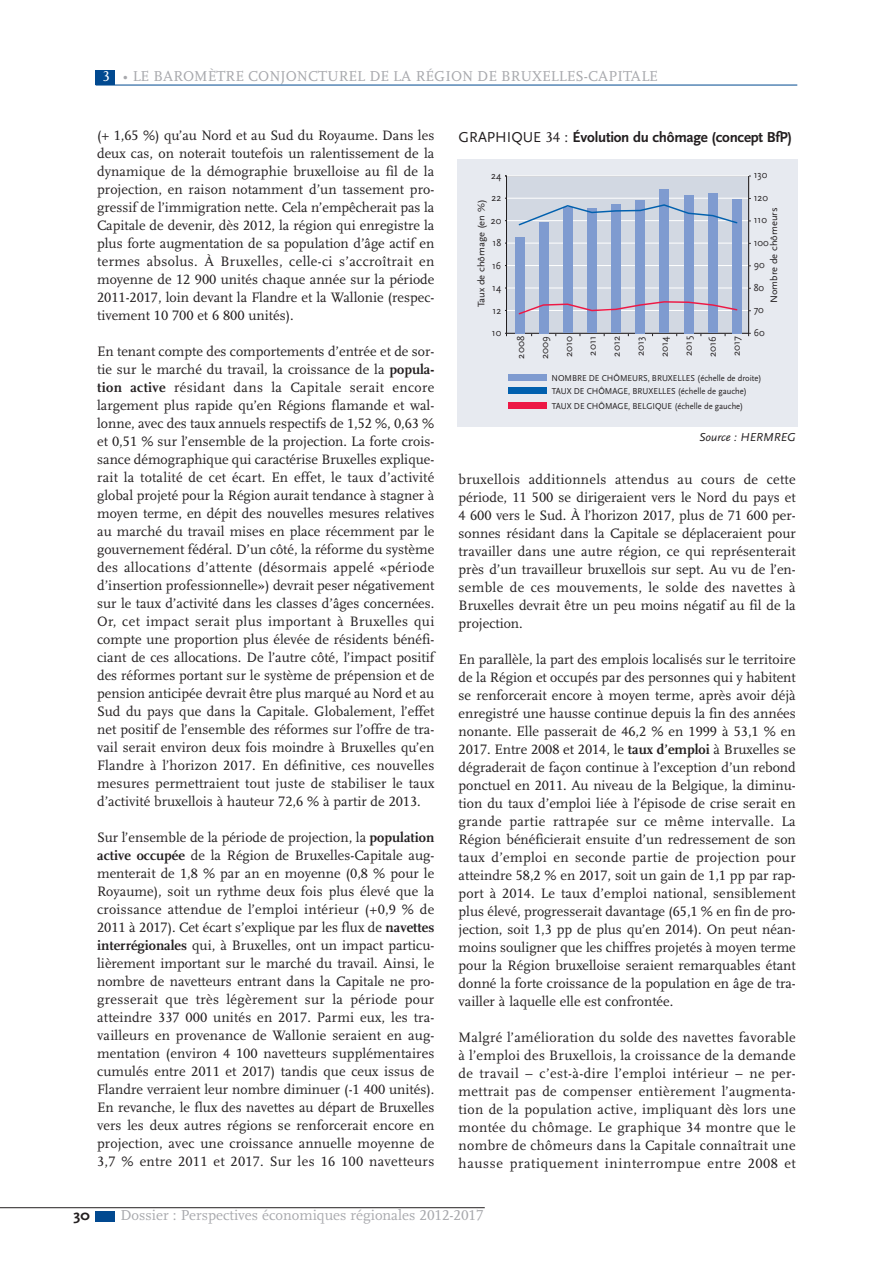
<style>
.page{position:relative;width:893px;height:1263px;background:#fff}
.page>*{position:absolute;margin:0;border:0;box-sizing:border-box;transform-origin:0 0}
.t1{font:15px "Scala";color:#a8a9ad}
.t2{font:700 15px "Scala Sans";letter-spacing:-.015em;color:#231f20}
.t3{font:700 15px "Scala Sans";letter-spacing:-.015em;color:#231f20;scale:1.1 1}
.t4{font:14.25px/18px "Scala";color:#231f20;text-align:justify}
.t5{font:italic 12px "Scala Sans";color:#231f20}
.t6{font:10.5px "Scala Sans";color:#231f20}
.t7{font:10.5px/22.5px "Scala Sans";color:#231f20;scale:.94 1}
.t8{font:9.75px "Scala Sans";color:#231f20;scale:1.07 1}
.t9{font:9px "Scala Sans";color:#231f20;scale:.95 1}
.s1{font-family:"Scala Caps";color:#fff}
.s2{font-family:"Scala Caps"}
.s3{font-weight:700}
.s4{font-weight:400}
.s5{font-family:"Scala Caps";font-weight:400}
</style>
<div class="page">
<div style="left:96px;top:70px;width:19px;height:15px;background:#014990"></div>
<hr style="left:96px;top:85px;width:701px;height:1px;background:#014990">
<hr style="left:0;top:1207px;width:485px;height:1px;background:#231f20">
<div style="left:96px;top:1211px;width:19px;height:10px;background:#014990"></div>
<div style="left:457px;top:159px;width:340px;height:267px;background:#e7eaf0"></div>
<div style="left:509px;top:387px;width:38px;height:7px;background:#0160ae"></div>
<div style="left:508px;top:375px;width:39px;height:6px;background:#7f9bd0"></div>
<div style="left:508px;top:402px;width:39px;height:7px;background:#ed1845"></div>
<svg style="left:505px;top:175px;width:246px;height:161px;background:#b7c2d8"></svg>
<p class="t1" style="left:103px;top:70px;width:557px"><span class="s1">3</span> • LE BAROMÈTRE CONJONCTUREL DE LA RÉGION DE BRUXELLES-CAPITALE</p>
<p class="t4" style="left:97px;top:127px;width:339px">(+ <span class="s2">1</span>,<span class="s2">65</span> %) qu’au Nord et au Sud du Royaume. Dans les deux cas, on noterait toutefois un ralentissement de la dynamique de la démographie bruxelloise au fil de la projection, en raison notamment d’un tassement pro&shy;gressif de l’immigration nette. Cela n’empêcherait pas la Capitale de devenir, dès <span class="s2">2012</span>, la région qui enregistre la plus forte augmentation de sa population d’âge actif en termes absolus. À Bruxelles, celle-ci s’accroîtrait en moyenne de <span class="s2">12 900</span> unités chaque année sur la période <span class="s2">2011</span>-<span class="s2">2017</span>, loin devant la Flandre et la Wallonie (respec&shy;tivement <span class="s2">10 700</span> et <span class="s2">6 800</span> unités).</p>
<p class="t4" style="left:97px;top:343px;width:339px">En tenant compte des comportements d’entrée et de sor&shy;tie sur le marché du travail, la croissance de la <span class="s3">popula&shy;tion active</span> résidant dans la Capitale serait encore largement plus rapide qu’en Régions flamande et wal&shy;lonne, avec des taux annuels respectifs de <span class="s2">1</span>,<span class="s2">52</span> %, <span class="s2">0</span>,<span class="s2">63</span> % et <span class="s2">0</span>,<span class="s2">51</span> % sur l’ensemble de la projection. La forte crois&shy;sance démographique qui caractérise Bruxelles explique&shy;rait la totalité de cet écart. En effet, le taux d’activité global projeté pour la Région aurait tendance à stagner à moyen terme, en dépit des nouvelles mesures relatives au marché du travail mises en place récemment par le gouvernement fédéral. D’un côté, la réforme du système des allocations d’attente (désormais appelé «période d’insertion professionnelle») devrait peser négativement sur le taux d’activité dans les classes d’âges concernées.<br>Or, cet impact serait plus important à Bruxelles qui compte une proportion plus élevée de résidents bénéfi&shy;ciant de ces allocations. De l’autre côté, l’impact positif des réformes portant sur le système de prépension et de pension anticipée devrait être plus marqué au Nord et au Sud du pays que dans la Capitale. Globalement, l’effet net positif de l’ensemble des réformes sur l’offre de tra&shy;vail serait environ deux fois moindre à Bruxelles qu’en Flandre à l’horizon <span class="s2">2017</span>. En définitive, ces nouvelles mesures permettraient tout juste de stabiliser le taux d’activité bruxellois à hauteur <span class="s2">72</span>,<span class="s2">6</span> % à partir de <span class="s2">2013</span>.</p>
<p class="t4" style="left:97px;top:829px;width:339px">Sur l’ensemble de la période de projection, la <span class="s3">population active occupée</span> de la Région de Bruxelles-Capitale aug&shy;menterait de <span class="s2">1</span>,<span class="s2">8</span> % par an en moyenne (<span class="s2">0</span>,<span class="s2">8</span> % pour le Royaume), soit un rythme deux fois plus élevé que la croissance attendue de l’emploi intérieur (+<span class="s2">0</span>,<span class="s2">9</span> % de <span class="s2">2011</span> à <span class="s2">2017</span>). Cet écart s’explique par les flux de <span class="s3">navettes interrégionales</span> qui, à Bruxelles, ont un impact particu&shy;lièrement important sur le marché du travail. Ainsi, le nombre de navetteurs entrant dans la Capitale ne pro&shy;gresserait que très légèrement sur la période pour atteindre <span class="s2">337 000</span> unités en <span class="s2">2017</span>. Parmi eux, les tra&shy;vailleurs en provenance de Wallonie seraient en aug&shy;mentation (environ <span class="s2">4 100</span> navetteurs supplémentaires cumulés entre <span class="s2">2011</span> et <span class="s2">2017</span>) tandis que ceux issus de Flandre verraient leur nombre diminuer (-<span class="s2">1 400</span> unités).<br>En revanche, le flux des navettes au départ de Bruxelles vers les deux autres régions se renforcerait encore en projection, avec une croissance annuelle moyenne de <span class="s2">3</span>,<span class="s2">7</span> % entre <span class="s2">2011</span> et <span class="s2">2017</span>. Sur les <span class="s2">16 100</span> navetteurs</p>
<p class="t2" style="left:459px;top:131px;width:335px"><span class="s4">GRAPHIQUE</span> <span class="s5">34</span> <span class="s4">:</span> Évolution du chômage (concept BfP)</p>
<p class="t7" style="left:491px;top:165px;width:13px;text-align:justify">24<br>22<br>20<br>18<br>16<br>14<br>12<br>10</p>
<p class="t8" style="left:477px;top:307px;width:102px;rotate:-90deg">Taux de chômage (en %)</p>
<p class="t6" style="left:516px;top:359px;width:24px;rotate:-90deg">2008</p>
<p class="t6" style="left:540px;top:359px;width:24px;rotate:-90deg">2009</p>
<p class="t6" style="left:564px;top:357px;width:23px;rotate:-90deg">2010</p>
<p class="t6" style="left:588px;top:355px;width:21px;rotate:-90deg">2011</p>
<p class="t6" style="left:612px;top:357px;width:22px;rotate:-90deg">2012</p>
<p class="t6" style="left:636px;top:356px;width:21px;rotate:-90deg">2013</p>
<p class="t6" style="left:660px;top:357px;width:22px;rotate:-90deg">2014</p>
<p class="t6" style="left:684px;top:356px;width:21px;rotate:-90deg">2015</p>
<p class="t6" style="left:708px;top:357px;width:22px;rotate:-90deg">2016</p>
<p class="t6" style="left:732px;top:356px;width:22px;rotate:-90deg">2017</p>
<p class="t7" style="left:754px;top:164px;width:17px">130<br>120<br>110<br>100<br>90<br>80<br>70<br>60</p>
<p class="t8" style="left:769px;top:303px;width:91px;rotate:-90deg">Nombre de chômeurs</p>
<p class="t9" style="left:552px;top:374px;width:223px">NOMBRE DE CHÔMEURS, BRUXELLES (échelle de droite)</p>
<p class="t9" style="left:552px;top:402px;width:203px">TAUX DE CHÔMAGE, BELGIQUE (échelle de gauche)</p>
<p class="t9" style="left:552px;top:387px;width:207px">TAUX DE CHÔMAGE, BRUXELLES (échelle de gauche)</p>
<p class="t5" style="left:699px;top:432px;width:98px">Source : HERMREG</p>
<p class="t4" style="left:459px;top:471px;width:339px">bruxellois additionnels attendus au cours de cette période, <span class="s2">11 500</span> se dirigeraient vers le Nord du pays et <span class="s2">4 600</span> vers le Sud. À l’horizon <span class="s2">2017</span>, plus de <span class="s2">71 600</span> per&shy;sonnes résidant dans la Capitale se déplaceraient pour travailler dans une autre région, ce qui représenterait près d’un travailleur bruxellois sur sept. Au vu de l’en&shy;semble de ces mouvements, le solde des navettes à Bruxelles devrait être un peu moins négatif au fil de la projection.</p>
<p class="t4" style="left:459px;top:651px;width:339px">En parallèle, la part des emplois localisés sur le territoire de la Région et occupés par des personnes qui y habitent se renforcerait encore à moyen terme, après avoir déjà enregistré une hausse continue depuis la fin des années nonante. Elle passerait de <span class="s2">46</span>,<span class="s2">2</span> % en <span class="s2">1999</span> à <span class="s2">53</span>,<span class="s2">1</span> % en <span class="s2">2017</span>. Entre <span class="s2">2008</span> et <span class="s2">2014</span>, le <span class="s3">taux d’emploi</span> à Bruxelles se dégraderait de façon continue à l’exception d’un rebond ponctuel en <span class="s2">2011</span>. Au niveau de la Belgique, la diminu&shy;tion du taux d’emploi liée à l’épisode de crise serait en grande partie rattrapée sur ce même intervalle. La Région bénéficierait ensuite d’un redressement de son taux d’emploi en seconde partie de projection pour atteindre <span class="s2">58</span>,<span class="s2">2</span> % en <span class="s2">2017</span>, soit un gain de <span class="s2">1</span>,<span class="s2">1</span> pp par rap&shy;port à <span class="s2">2014</span>. Le taux d’emploi national, sensiblement plus élevé, progresserait davantage (<span class="s2">65</span>,<span class="s2">1</span> % en fin de pro&shy;jection, soit <span class="s2">1</span>,<span class="s2">3</span> pp de plus qu’en <span class="s2">2014</span>). On peut néan&shy;moins souligner que les chiffres projetés à moyen terme pour la Région bruxelloise seraient remarquables étant donné la forte croissance de la population en âge de tra&shy;vailler à laquelle elle est confrontée.</p>
<p class="t4" style="left:459px;top:1029px;width:339px">Malgré l’amélioration du solde des navettes favorable à l’emploi des Bruxellois, la croissance de la demande de travail – c’est-à-dire l’emploi intérieur – ne per&shy;mettrait pas de compenser entièrement l’augmenta&shy;tion de la population active, impliquant dès lors une montée du chômage. Le graphique <span class="s2">34</span> montre que le nombre de chômeurs dans la Capitale connaîtrait une hausse pratiquement ininterrompue entre <span class="s2">2008</span> et</p>
<p class="t3" style="left:73px;top:1209px;width:16px">30</p>
<p class="t1" style="left:121px;top:1209px;width:365px">Dossier : Perspectives économiques régionales <span class="s2">2012</span>-<span class="s2">2017</span></p>
</div>
